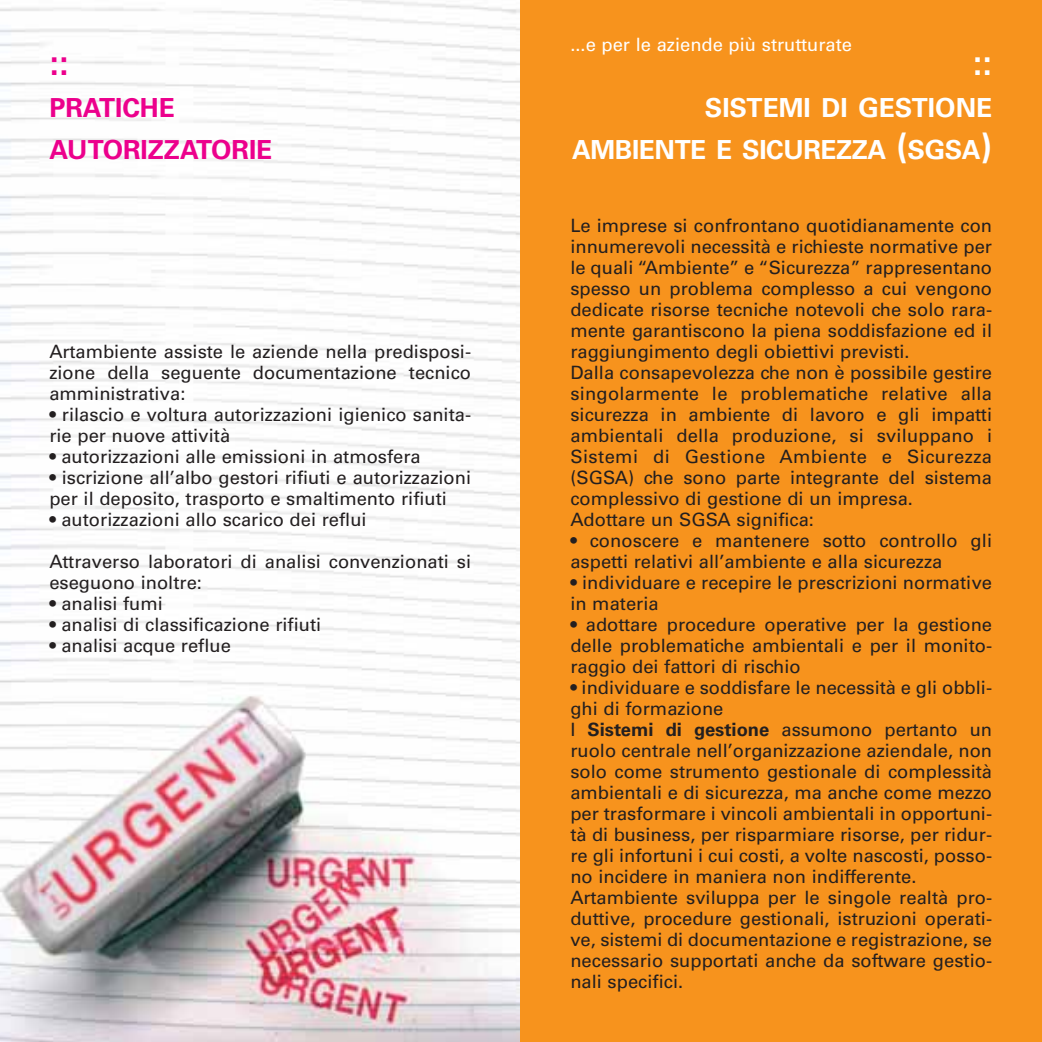
<style>
.page{position:relative;width:1042px;height:1042px;background:#fff}
.page>*{position:absolute;margin:0;border:0;box-sizing:border-box;transform-origin:0 0}
.t1{font:700 35px "Univers";color:#ec008c}
.t2{font:700 35px "Univers";color:#fff}
.t3{font:700 26.25px/42px "Univers";letter-spacing:-.015em;color:#fff;text-align:right}
.t4{font:700 26.25px/42px "Univers";color:#ec008c}
.t5{font:18.38px/21px "Univers";color:#231f20}
.t6{font:18.38px "Univers";color:#fff}
.s1{font-size:35px}
.s2{font-weight:700}
</style>
<div class="page">
<img style="left:0;top:0;width:521px;height:1041px">
<div style="left:521px;top:0;width:520px;height:1042px;background:#f7931d"></div>
<h1 class="t1" style="left:49px;top:50px;width:21px">::</h1>
<h2 class="t4" style="left:49px;top:89px;width:224px">PRATICHE<br>AUTORIZZATORIE</h2>
<p class="t5" style="left:49px;top:342px;width:423px;text-align:justify">Artambiente assiste le aziende nella predisposi&shy;zione della seguente documentazione tecnico amministrativa:</p>
<p class="t5" style="left:49px;top:405px;width:423px">• rilascio e voltura autorizzazioni igienico sanita&shy;rie per nuove attività</p>
<p class="t5" style="left:49px;top:447px;width:373px">• autorizzazioni alle emissioni in atmosfera</p>
<p class="t5" style="left:49px;top:468px;width:423px">• iscrizione all’albo gestori rifiuti e autorizzazioni per il deposito, trasporto e smaltimento rifiuti</p>
<p class="t5" style="left:49px;top:510px;width:319px">• autorizzazioni allo scarico dei reflui</p>
<p class="t5" style="left:49px;top:552px;width:423px">Attraverso laboratori di analisi convenzionati si eseguono inoltre:</p>
<p class="t5" style="left:49px;top:594px;width:115px">• analisi fumi</p>
<p class="t5" style="left:49px;top:615px;width:273px">• analisi di classificazione rifiuti</p>
<p class="t5" style="left:49px;top:636px;width:183px">• analisi acque reflue</p>
<p class="t6" style="left:570px;top:38px;width:283px">...e per le aziende più strutturate</p>
<h1 class="t2" style="left:972px;top:50px;width:21px">::</h1>
<h2 class="t3" style="left:572px;top:89px;width:422px">SISTEMI DI GESTIONE<br>AMBIENTE E SICUREZZA <span class="s1">(</span>SGSA<span class="s1">)</span></h2>
<p class="t5" style="left:570px;top:216px;width:423px">Le imprese si confrontano quotidianamente con innumerevoli necessità e richieste normative per le quali “Ambiente” e “Sicurezza” rappresentano spesso un problema complesso a cui vengono dedicate risorse tecniche notevoli che solo rara&shy;mente garantiscono la piena soddisfazione ed il raggiungimento degli obiettivi previsti.<br>Dalla consapevolezza che non è possibile gestire singolarmente le problematiche relative alla sicurezza in ambiente di lavoro e gli impatti ambientali della produzione, si sviluppano i Sistemi di Gestione Ambiente e Sicurezza (SGSA) che sono parte integrante del sistema complessivo di gestione di un impresa.<br>Adottare un SGSA significa:</p>
<p class="t5" style="left:570px;top:531px;width:423px">• conoscere e mantenere sotto controllo gli aspetti relativi all’ambiente e alla sicurezza</p>
<p class="t5" style="left:570px;top:573px;width:423px">• individuare e recepire le prescrizioni normative in materia</p>
<p class="t5" style="left:570px;top:615px;width:423px;text-align:justify">• adottare procedure operative per la gestione delle problematiche ambientali e per il monito&shy;raggio dei fattori di rischio</p>
<p class="t5" style="left:570px;top:678px;width:423px">• individuare e soddisfare le necessità e gli obbli&shy;ghi di formazione<br>I <span class="s2">Sistemi di gestione</span> assumono pertanto un ruolo centrale nell’organizzazione aziendale, non solo come strumento gestionale di complessità ambientali e di sicurezza, ma anche come mezzo per trasformare i vincoli ambientali in opportuni&shy;tà di business, per risparmiare risorse, per ridur&shy;re gli infortuni i cui costi, a volte nascosti, posso&shy;no incidere in maniera non indifferente.<br>Artambiente sviluppa per le singole realtà pro&shy;duttive, procedure gestionali, istruzioni operati&shy;ve, sistemi di documentazione e registrazione, se necessario supportati anche da software gestio&shy;nali specifici.</p>
</div>
